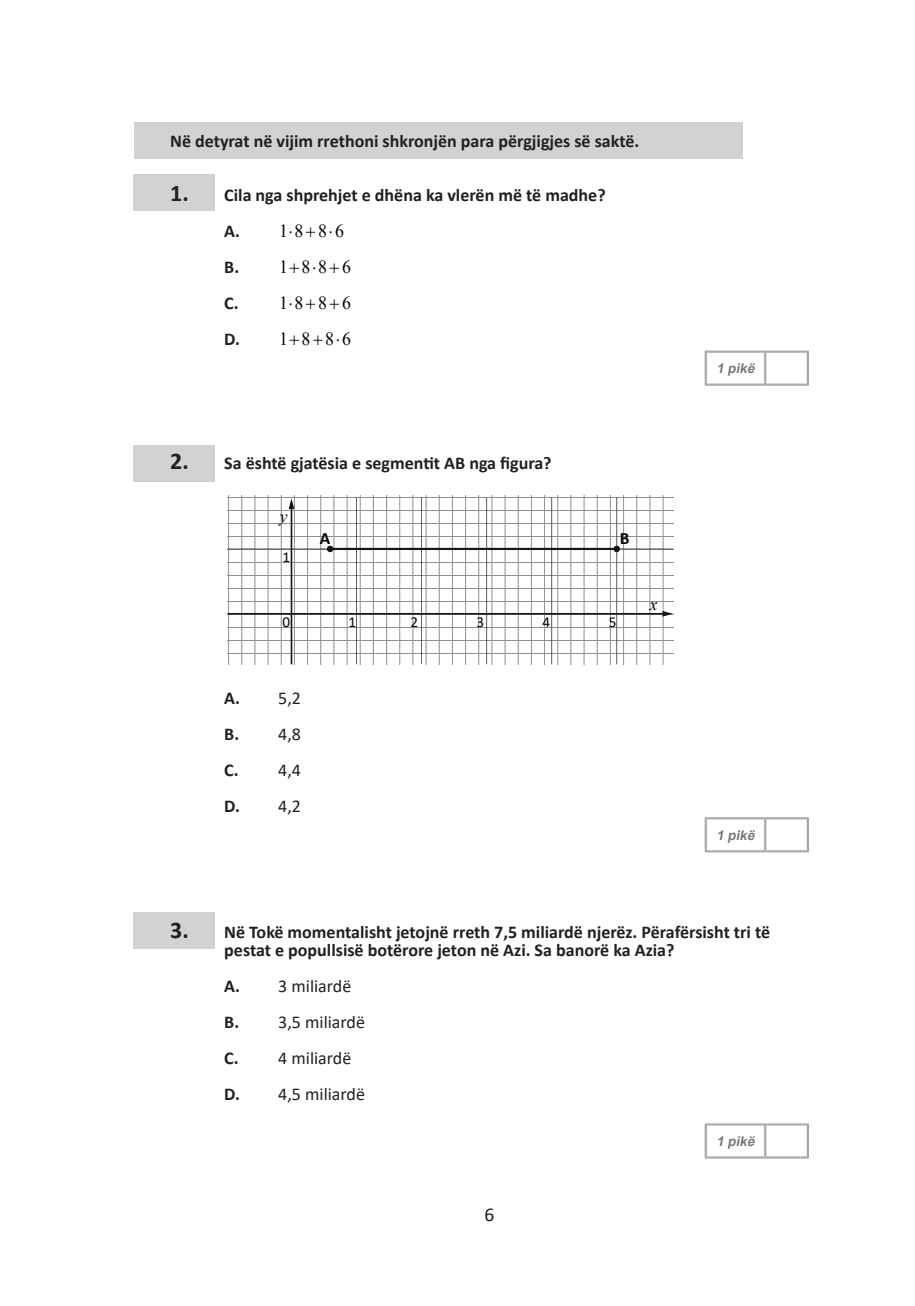
<style>
.page{position:relative;width:915px;height:1306px;background:#fff}
.page>*{position:absolute;margin:0;border:0;box-sizing:border-box;transform-origin:0 0}
.t1{font:19.5px "Calibri";color:#231f20}
.t2{font:18.45px "Times New Roman";letter-spacing:.455em;color:#040503}
.t3{font:700 18px/18px "Calibri";color:#231f20}
.t4{font:18px/36px "Calibri";color:#231f20;text-align:justify}
.t5{font:italic 17.25px "Times New Roman";color:#040503}
.t6{font:700 17.25px "Calibri";color:#040503}
.t7{font:15.15px "Calibri";color:#040503}
.t8{font:italic 700 13.5px "Arial";color:#76787b}
.s1{font-size:24px}
.s2{font-family:"Calibri";font-weight:700;font-size:18px;color:#231f20}
.s3{font-weight:700}
</style>
<div class="page">
<div style="left:133px;top:445px;width:82px;height:36px;background:#d1d2d4"></div>
<div style="left:133px;top:912px;width:82px;height:36px;background:#d1d2d4"></div>
<div style="left:134px;top:122px;width:608px;height:36px;background:#d1d2d4"></div>
<div style="left:133px;top:174px;width:82px;height:37px;background:#d1d2d4"></div>
<hr style="left:704px;top:351px;width:61px;height:1px;background:#939598">
<hr style="left:705px;top:352px;width:59px;height:1px;background:#939598">
<hr style="left:704px;top:351px;width:1px;height:34px;background:#939598">
<hr style="left:705px;top:352px;width:1px;height:32px;background:#939598">
<hr style="left:765px;top:351px;width:43px;height:1px;background:#939598">
<hr style="left:765px;top:352px;width:42px;height:1px;background:#939598">
<hr style="left:764px;top:352px;width:1px;height:32px;background:#939598">
<hr style="left:765px;top:352px;width:1px;height:32px;background:#939598">
<hr style="left:806px;top:352px;width:1px;height:32px;background:#939598">
<hr style="left:807px;top:351px;width:1px;height:34px;background:#939598">
<hr style="left:705px;top:384px;width:59px;height:1px;background:#939598">
<hr style="left:704px;top:385px;width:61px;height:1px;background:#939598">
<hr style="left:765px;top:384px;width:42px;height:1px;background:#939598">
<hr style="left:765px;top:385px;width:43px;height:1px;background:#939598">
<svg style="left:227px;top:495px;width:445px;height:169px"></svg>
<hr style="left:227px;top:613px;width:437px;height:1px;background:#171518">
<svg style="left:662px;top:611px;width:10px;height:5px"></svg>
<hr style="left:227px;top:548px;width:445px;height:1px;background:#171518">
<hr style="left:290px;top:507px;width:2px;height:157px;background:#171518">
<svg style="left:288px;top:498px;width:6px;height:11px"></svg>
<hr style="left:356px;top:497px;width:1px;height:167px;background:#171518">
<hr style="left:421px;top:497px;width:1px;height:167px;background:#171518">
<hr style="left:486px;top:497px;width:1px;height:167px;background:#171518">
<hr style="left:551px;top:497px;width:1px;height:167px;background:#171518">
<hr style="left:616px;top:497px;width:1px;height:167px;background:#171518">
<hr style="left:330px;top:548px;width:286px;height:2px;background:#171518">
<div style="left:327px;top:545px;width:6px;height:7px;background:#171518;border-radius:50%"></div>
<div style="left:613px;top:545px;width:6px;height:7px;background:#171518;border-radius:50%"></div>
<hr style="left:704px;top:817px;width:61px;height:1px;background:#939598">
<hr style="left:705px;top:818px;width:59px;height:1px;background:#939598">
<hr style="left:704px;top:818px;width:1px;height:33px;background:#939598">
<hr style="left:705px;top:819px;width:1px;height:31px;background:#939598">
<hr style="left:765px;top:817px;width:43px;height:1px;background:#939598">
<hr style="left:765px;top:818px;width:42px;height:1px;background:#939598">
<hr style="left:764px;top:819px;width:1px;height:31px;background:#939598">
<hr style="left:765px;top:819px;width:1px;height:31px;background:#939598">
<hr style="left:806px;top:819px;width:1px;height:31px;background:#939598">
<hr style="left:807px;top:818px;width:1px;height:33px;background:#939598">
<hr style="left:705px;top:850px;width:59px;height:1px;background:#939598">
<hr style="left:704px;top:851px;width:61px;height:1px;background:#939598">
<hr style="left:765px;top:850px;width:42px;height:1px;background:#939598">
<hr style="left:765px;top:851px;width:43px;height:1px;background:#939598">
<hr style="left:704px;top:1123px;width:61px;height:1px;background:#939598">
<hr style="left:705px;top:1124px;width:59px;height:1px;background:#939598">
<hr style="left:704px;top:1124px;width:1px;height:33px;background:#939598">
<hr style="left:705px;top:1125px;width:1px;height:31px;background:#939598">
<hr style="left:765px;top:1123px;width:43px;height:1px;background:#939598">
<hr style="left:765px;top:1124px;width:42px;height:1px;background:#939598">
<hr style="left:764px;top:1125px;width:1px;height:31px;background:#939598">
<hr style="left:765px;top:1125px;width:1px;height:31px;background:#939598">
<hr style="left:806px;top:1125px;width:1px;height:31px;background:#939598">
<hr style="left:807px;top:1124px;width:1px;height:33px;background:#939598">
<hr style="left:705px;top:1156px;width:59px;height:1px;background:#939598">
<hr style="left:704px;top:1157px;width:61px;height:1px;background:#939598">
<hr style="left:765px;top:1156px;width:42px;height:1px;background:#939598">
<hr style="left:765px;top:1157px;width:43px;height:1px;background:#939598">
<p class="t3" style="left:170px;top:131px;width:470px">Në detyrat në vijim rrethoni shkronjën para përgjigjes së saktë.</p>
<p class="t3" style="left:170px;top:185px;width:437px"><span class="s1">1.</span> Cila nga shprehjet e dhëna ka vlerën më të madhe?</p>
<p class="t2" style="left:224px;top:217px;width:121px"><span class="s2">A.</span> 18 86</p>
<p class="t2" style="left:224px;top:253px;width:128px"><span class="s2">B.</span> 1886</p>
<p class="t2" style="left:224px;top:289px;width:128px"><span class="s2">C.</span> 1886</p>
<p class="t2" style="left:224px;top:325px;width:128px"><span class="s2">D.</span> 1 8 86⋅</p>
<p class="t3" style="left:170px;top:454px;width:383px"><span class="s1">2.</span> Sa është gjatësia e segmentit AB nga figura?</p>
<p class="t5" style="left:279px;top:504px;width:9px">y</p>
<p class="t7" style="left:282px;top:546px;width:9px">1</p>
<p class="t6" style="left:320px;top:526px;width:12px">A</p>
<p class="t6" style="left:619px;top:526px;width:11px">B</p>
<p class="t7" style="left:282px;top:611px;width:9px">0</p>
<p class="t7" style="left:348px;top:611px;width:9px">1</p>
<p class="t7" style="left:410px;top:611px;width:9px">2</p>
<p class="t7" style="left:476px;top:611px;width:9px">3</p>
<p class="t7" style="left:542px;top:611px;width:9px">4</p>
<p class="t7" style="left:608px;top:611px;width:9px">5</p>
<p class="t5" style="left:649px;top:592px;width:9px">x</p>
<p class="t4" style="left:224px;top:679px;width:78px"><span class="s3">A.</span> 5,2<br><span class="s3">B.</span> 4,8<br><span class="s3">C.</span> 4,4<br><span class="s3">D.</span> 4,2</p>
<p class="t8" style="left:716px;top:359px;width:43px">1 pikë</p>
<p class="t8" style="left:716px;top:825px;width:43px">1 pikë</p>
<p class="t3" style="left:224px;top:922px;width:547px;text-indent:-54px"><span class="s1">3.</span> Në Tokë momentalisht jetojnë rreth 7,5 miliardë njerëz. Përafërsisht tri të pestat e popullsisë botërore jeton në Azi. Sa banorë ka Azia?</p>
<p class="t4" style="left:224px;top:967px;width:142px;text-align:left"><span class="s3">A.</span> 3 miliardë<br><span class="s3">B.</span> 3,5 miliardë<br><span class="s3">C.</span> 4 miliardë<br><span class="s3">D.</span> 4,5 miliardë</p>
<p class="t8" style="left:716px;top:1131px;width:43px">1 pikë</p>
<p class="t1" style="left:484px;top:1201px;width:11px">6</p>
</div>
